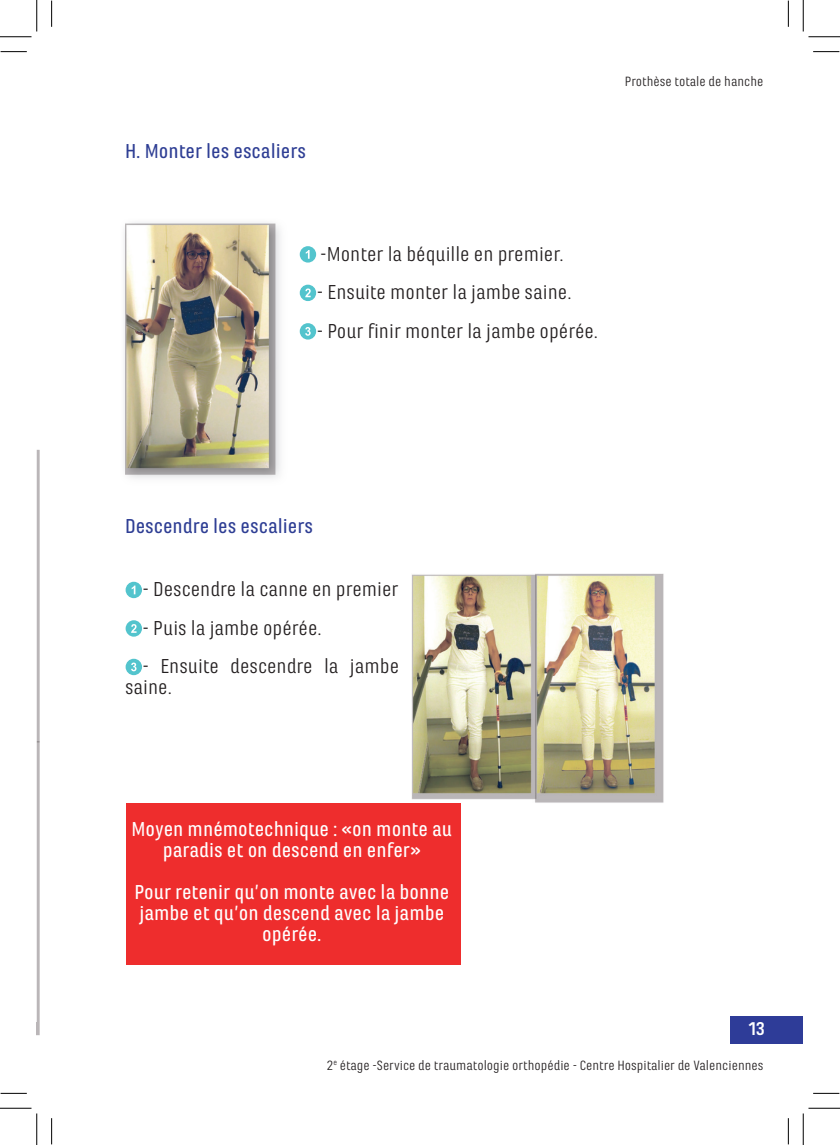
<style>
.page{position:relative;width:840px;height:1145px;background:#fff}
.page>*{position:absolute;margin:0;border:0;box-sizing:border-box;transform-origin:0 0}
.t1{font:21px/21px "Marianina Wd FY";color:#231f20}
.t2{font:500 21px/21px "Marianina Wd FY";color:#fff;text-align:center}
.t3{font:500 21px "Marianina Wd FY";color:#2e3e94}
.t4{font:700 19.25px "Marianina Wd FY";color:#fff}
.t5{font:14px "Marianina Wd FY";color:#231f20}
</style>
<div class="page">
<div style="left:731px;top:1016px;width:72px;height:28px;background:#2e3c98"></div>
<img style="left:37px;top:449px;width:3px;height:587px">
<svg style="left:37px;top:1022px;width:3px;height:13px"></svg>
<img style="left:125px;top:223px;width:152px;height:252px">
<div style="left:300px;top:246px;width:16px;height:17px;background:#53c4cd;border-radius:50%"></div>
<svg style="left:306px;top:250px;width:4px;height:9px"></svg>
<div style="left:300px;top:285px;width:16px;height:16px;background:#53c4cd;border-radius:50%"></div>
<svg style="left:305px;top:289px;width:6px;height:8px"></svg>
<div style="left:300px;top:323px;width:16px;height:17px;background:#53c4cd;border-radius:50%"></div>
<svg style="left:305px;top:327px;width:6px;height:9px"></svg>
<div style="left:126px;top:582px;width:16px;height:16px;background:#53c4cd;border-radius:50%"></div>
<svg style="left:132px;top:586px;width:3px;height:8px"></svg>
<div style="left:126px;top:620px;width:16px;height:17px;background:#53c4cd;border-radius:50%"></div>
<svg style="left:131px;top:624px;width:6px;height:9px"></svg>
<div style="left:126px;top:659px;width:16px;height:16px;background:#53c4cd;border-radius:50%"></div>
<svg style="left:131px;top:663px;width:6px;height:8px"></svg>
<img style="left:411px;top:574px;width:253px;height:229px">
<div style="left:126px;top:804px;width:335px;height:161px;background:#ee2d2d"></div>
<svg style="left:1px;top:51px;width:26px;height:1px"></svg>
<svg style="left:813px;top:51px;width:26px;height:1px"></svg>
<svg style="left:1px;top:1093px;width:26px;height:1px"></svg>
<svg style="left:813px;top:1093px;width:26px;height:1px"></svg>
<svg style="left:51px;top:1px;width:1px;height:26px"></svg>
<svg style="left:51px;top:1118px;width:1px;height:26px"></svg>
<svg style="left:788px;top:1px;width:1px;height:26px"></svg>
<svg style="left:788px;top:1118px;width:1px;height:26px"></svg>
<hr style="left:0;top:36px;width:32px;height:1px;background:#000">
<hr style="left:808px;top:36px;width:32px;height:1px;background:#000">
<hr style="left:0;top:1108px;width:32px;height:1px;background:#000">
<hr style="left:808px;top:1108px;width:32px;height:1px;background:#000">
<hr style="left:36px;top:0;width:1px;height:31px;background:#000">
<hr style="left:36px;top:1113px;width:1px;height:32px;background:#000">
<hr style="left:803px;top:0;width:1px;height:31px;background:#000">
<hr style="left:803px;top:1113px;width:1px;height:32px;background:#000">
<p class="t3" style="left:125px;top:140px;width:182px">H. Monter les escaliers</p>
<p class="t5" style="left:625px;top:74px;width:140px">Prothèse totale de hanche</p>
<p class="t1" style="left:320px;top:243px;width:245px">-Monter la béquille en premier.</p>
<p class="t1" style="left:317px;top:282px;width:256px">- Ensuite monter la jambe saine.</p>
<p class="t1" style="left:317px;top:320px;width:283px">- Pour finir monter la jambe opérée.</p>
<p class="t3" style="left:125px;top:514px;width:189px">Descendre les escaliers</p>
<p class="t1" style="left:143px;top:579px;width:257px">- Descendre la canne en premier</p>
<p class="t1" style="left:143px;top:617px;width:181px">- Puis la jambe opérée.</p>
<p class="t1" style="left:125px;top:656px;width:276px;text-indent:17px">- Ensuite descendre la jambe saine.</p>
<p class="t2" style="left:132px;top:818px;width:322px">Moyen mnémotechnique : «on monte au paradis et on descend en enfer»</p>
<p class="t2" style="left:134px;top:881px;width:316px">Pour retenir qu’on monte avec la bonne jambe et qu’on descend avec la jambe opérée.</p>
<p class="t4" style="left:748px;top:1019px;width:18px">13</p>
<p class="t5" style="left:327px;top:1058px;width:438px">2<sup>e</sup> étage -Service de traumatologie orthopédie - Centre Hospitalier de Valenciennes</p>
</div>
